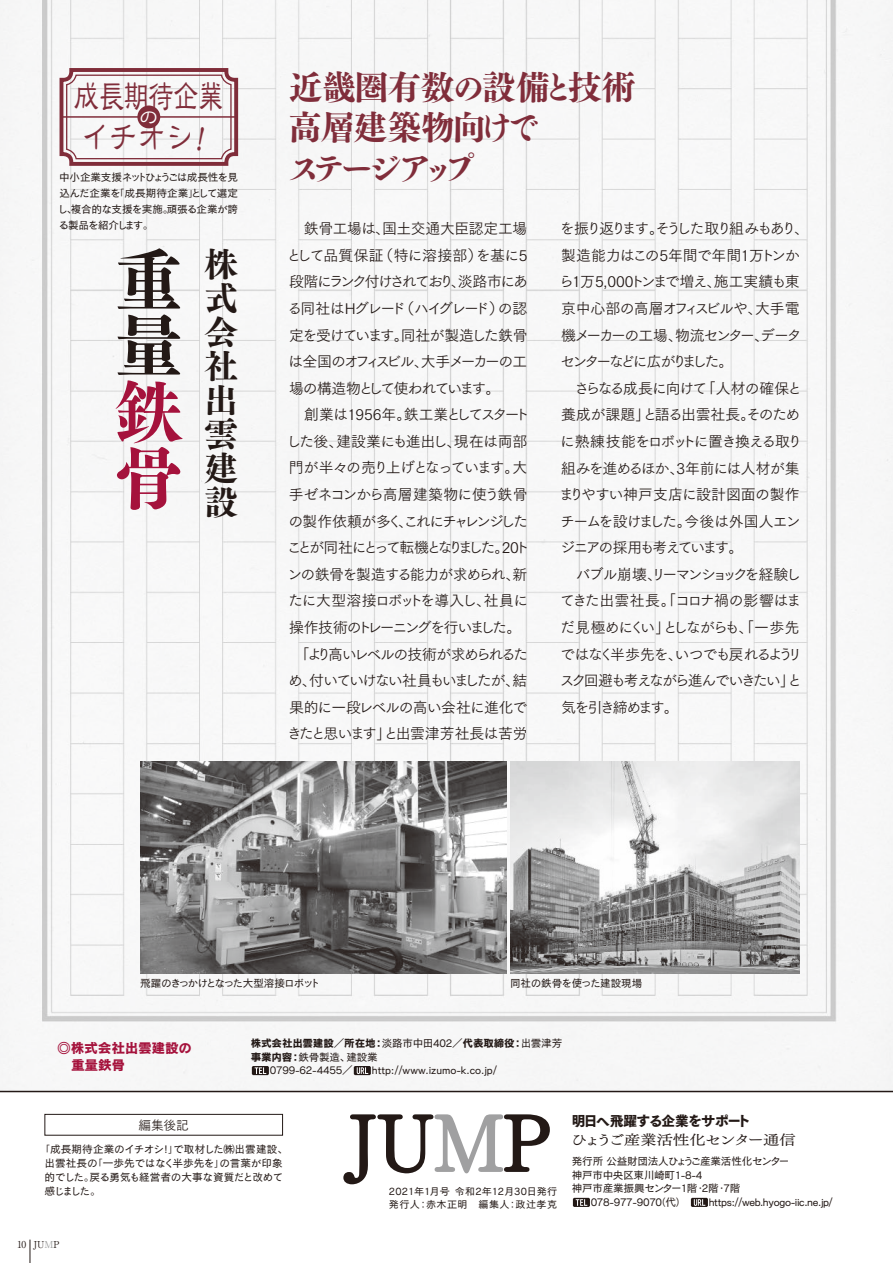
<style>
.page{position:relative;width:893px;height:1263px;background:#fff}
.page>*{position:absolute;margin:0;border:0;box-sizing:border-box;transform-origin:0 0}
.t1{font:68.1px/66px "Tsuku BMD Min Std E";color:#231916}
.t2{font:68.1px/66px "Tsuku BMD Min Std E";color:#a5123c}
.t3{font:37.05px "Likurei Std";color:#802d3a;scale:.8 1}
.t4{font:36.15px "Likurei Std";letter-spacing:-.02em;color:#802d3a;scale:.7 1}
.t5{font:34.05px/40.3px "Tsuku AMD Min Std E";letter-spacing:-.1em;color:#802d3a}
.t6{font:34.05px/34px "Tsuku BMD Min Std E";color:#231916;text-align:justify}
.t7{font:21.3px "Likurei Std";color:#fff}
.t8{font:14.85px/26.5px "Tsuku Go Pro R";letter-spacing:-.095em;color:#231916}
.t9{font:13.8px/17px "Cezanne Pro B";letter-spacing:-.025em;color:#a5123c}
.t10{font:13.65px "Tsuku Min Pro RB";letter-spacing:-.035em;color:#231916;scale:1.19 1}
.t11{font:13.65px "Tsuku Go Pro H";letter-spacing:-.06em;color:#231916}
.t12{font:12.75px "Tsuku Go Pro R";color:#231916}
.t13{font:10.65px/15.9px "Cezanne Pro M";letter-spacing:-.03em;color:#231916;text-align:justify}
.t14{font:10.65px/13.8px "Cezanne Pro M";letter-spacing:-.01em;color:#231916}
.t15{font:10.65px "Cezanne Pro B";letter-spacing:-.02em;color:#231916}
.t16{font:10.65px "Cezanne Pro M";color:#231916}
.t17{font:10.65px "Cezanne Pro M";letter-spacing:-.11em;color:#231916}
.t18{font:10.05px/12.8px "Cezanne Pro M";letter-spacing:.025em;color:#231916}
.t19{font:700 9.6px "A1 Mincho Std";letter-spacing:-.01em;color:#231916}
.s1{font-family:"Cezanne Pro M"}
.s2{font-family:"Cezanne Pro B"}
.s3{color:#9d9e9e}
</style>
<div class="page">
<img style="left:0;top:0;width:893px;height:1091px">
<svg style="left:30px;top:1239px;width:1px;height:24px"></svg>
<div style="left:45px;top:1114px;width:238px;height:21px;border:1px solid #231916"></div>
<hr style="left:0;top:1091px;width:893px;height:1px;background:#231916">
<svg style="left:252px;top:1066px;width:17px;height:9px"></svg>
<svg style="left:354px;top:1066px;width:17px;height:9px"></svg>
<img style="left:510px;top:761px;width:289px;height:213px">
<img style="left:140px;top:761px;width:366px;height:213px">
<svg style="left:573px;top:1198px;width:17px;height:9px"></svg>
<svg style="left:691px;top:1198px;width:17px;height:9px"></svg>
<svg style="left:343px;top:1114px;width:207px;height:70px"></svg>
<svg style="left:58px;top:66px;width:182px;height:102px"></svg>
<h3 class="t4" style="left:74px;top:72px;width:215px">成長期待企業</h3>
<h2 class="t3" style="left:80px;top:112px;width:144px">イチオシ</h2>
<p class="t13" style="left:58px;top:169px;width:182px">中小企業支援ネットひょうごは成長性を見込んだ企業を「成長期待企業」として選定し、複合的な支援を実施。頑張る企業が誇る製品を紹介します。</p>
<h3 class="t7" style="left:138px;top:103px;width:23px">の</h3>
<h1 class="t1" style="left:115px;top:238px;width:67px">重量</h1>
<h1 class="t2" style="left:115px;top:370px;width:69px">鉄骨</h1>
<h3 class="t6" style="left:204px;top:242px;width:35px">株式会社出雲建設</h3>
<h3 class="t5" style="left:287px;top:63px;width:350px">近畿圏有数の設備と技術高層建築物向けで<br>ステージアップ</h3>
<p class="t8" style="left:286px;top:214px;width:245px">　鉄骨工場は、国土交通大臣認定工場として品質保証（特に溶接部）を基に5段階にランク付けされており、淡路市にある同社はHグレード（ハイグレード）の認定を受けています。同社が製造した鉄骨は全国のオフィスビル、大手メーカーの工場の構造物として使われています。<br>　創業は1956年。鉄工業としてスタートした後、建設業にも進出し、現在は両部門が半々の売り上げとなっています。大手ゼネコンから高層建築物に使う鉄骨の製作依頼が多く、これにチャレンジしたことが同社にとって転機となりました。20トンの鉄骨を製造する能力が求められ、新たに大型溶接ロボットを導入し、社員に操作技術のトレーニングを行いました。　「より高いレベルの技術が求められるため、付いていけない社員もいましたが、結果的に一段レベルの高い会社に進化できたと思います」と出雲津芳社長は苦労</p>
<p class="t8" style="left:559px;top:214px;width:251px">を振り返ります。そうした取り組みもあり、製造能力はこの5年間で年間1万トンから1万5,000トンまで増え、施工実績も東京中心部の高層オフィスビルや、大手電機メーカーの工場、物流センター、データセンターなどに広がりました。<br>　さらなる成長に向けて「人材の確保と養成が課題」と語る出雲社長。そのために熟練技能をロボットに置き換える取り組みを進めるほか、3年前には人材が集まりやすい神戸支店に設計図面の製作チームを設けました。今後は外国人エンジニアの採用も考えています。<br>　バブル崩壊、リーマンショックを経験してきた出雲社長。「コロナ禍の影響はまだ見極めにくい」としながらも、「一歩先ではなく半歩先を、いつでも戻れるようリスク回避も考えながら進んでいきたい」と気を引き締めます。</p>
<p class="t17" style="left:140px;top:976px;width:182px">飛躍のきっかけとなった大型溶接ロボット</p>
<p class="t13" style="left:510px;top:975px;width:134px">同社の鉄骨を使った建設現場</p>
<p class="t9" style="left:57px;top:1039px;width:136px">◎株式会社出雲建設の　重量鉄骨</p>
<p class="t15" style="left:251px;top:1036px;width:313px">株式会社出雲建設<span class="s1">／</span>所在地：<span class="s1">淡路市中田402／</span>代表取締役：<span class="s1">出雲津芳</span></p>
<p class="t13" style="left:251px;top:1049px;width:129px;line-height:13.8px;text-align:center"><span class="s2">事業内容：</span>鉄骨製造、建設業<br>0799-62-4455／</p>
<p class="t16" style="left:372px;top:1064px;width:126px">http://www.izumo-k.co.jp/</p>
<p class="t12" style="left:139px;top:1114px;width:52px">編集後記</p>
<p class="t14" style="left:45px;top:1142px;width:245px;text-indent:-5px">「成長期待企業のイチオシ!」で取材した㈱出雲建設、出雲社長の「一歩先ではなく半歩先を」の言葉が印象的でした。戻る勇気も経営者の大事な資質だと改めて感じました。</p>
<p class="t19" style="left:17px;top:1236px;width:44px">10 JU<span class="s3">M</span>P</p>
<p class="t18" style="left:389px;top:1185px;width:170px">2021年1月号 令和2年12月30日発行発行人：赤木正明　編集人：政辻孝克</p>
<p class="t11" style="left:572px;top:1113px;width:180px">明日へ飛躍する企業をサポート</p>
<p class="t10" style="left:571px;top:1128px;width:190px">ひょうご産業活性化センター通信</p>
<p class="t13" style="left:572px;top:1152px;width:219px">発行所 公益財団法人ひょうご産業活性化センター</p>
<p class="t13" style="left:572px;top:1166px;width:132px">神戸市中央区東川崎町1-8-4</p>
<p class="t13" style="left:572px;top:1180px;width:170px">神戸市産業振興センター1階・2階・7階</p>
<p class="t13" style="left:591px;top:1194px;width:101px">078-977-9070（代）　</p>
<p class="t13" style="left:709px;top:1194px;width:125px">https://web.hyogo-iic.ne.jp/</p>
</div>
